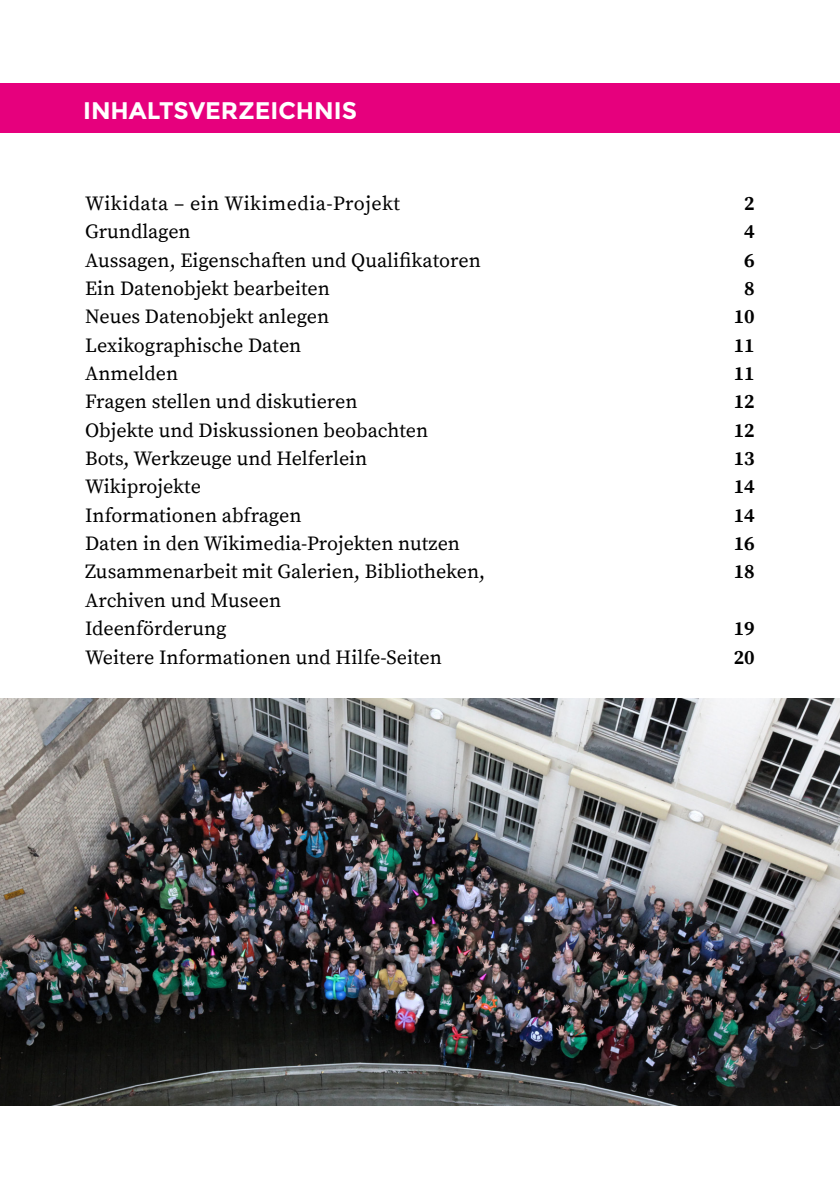
<style>
.page{position:relative;width:840px;height:1191px;background:#fff}
.page>*{position:absolute;margin:0;border:0;box-sizing:border-box;transform-origin:0 0}
.t1{font:700 24px "Montserrat";color:#fff}
.t2{font:20px/28.4px "Source Serif Pro";color:#000}
.t3{font:700 20px/28.4px "Source Serif Pro";color:#000}
</style>
<div class="page">
<div style="left:0;top:84px;width:839px;height:49px;background:#e6007d"></div>
<img style="left:0;top:698px;width:839px;height:408px">
<p class="t1" style="left:83px;top:96px;width:275px">INHALTSVERZEICHNIS</p>
<p class="t2" style="left:85px;top:190px;width:397px">Wikidata – ein Wikimedia-Projekt<br>Grundlagen<br>Aussagen, Eigenschaften und Qualifikatoren<br>Ein Datenobjekt bearbeiten<br>Neues Datenobjekt anlegen<br>Lexikographische Daten<br>Anmelden<br>Fragen stellen und diskutieren</p>
<p class="t2" style="left:85px;top:416px;width:344px">Objekte und Diskussionen beobachten<br>Bots, Werkzeuge und Helferlein</p>
<p class="t2" style="left:85px;top:473px;width:401px">Wikiprojekte<br>Informationen abfragen<br>Daten in den Wikimedia-Projekten nutzen<br>Zusammenarbeit mit Galerien, Bibliotheken,<br>Archiven und Museen</p>
<p class="t2" style="left:85px;top:615px;width:143px">Ideenförderung</p>
<p class="t2" style="left:85px;top:643px;width:358px">Weitere Informationen und Hilfe-Seiten</p>
<p class="t3" style="left:743px;top:190px;width:12px">2<br>4</p>
<p class="t3" style="left:733px;top:246px;width:23px;text-align:center">6<br>8<br>10<br>11<br>11<br>12<br>12</p>
<p class="t3" style="left:733px;top:445px;width:23px;text-align:justify">13<br>14<br>14</p>
<p class="t3" style="left:733px;top:530px;width:23px">16</p>
<p class="t3" style="left:733px;top:558px;width:23px">18</p>
<p class="t3" style="left:733px;top:615px;width:23px">19</p>
<p class="t3" style="left:733px;top:643px;width:23px">20</p>
</div>
